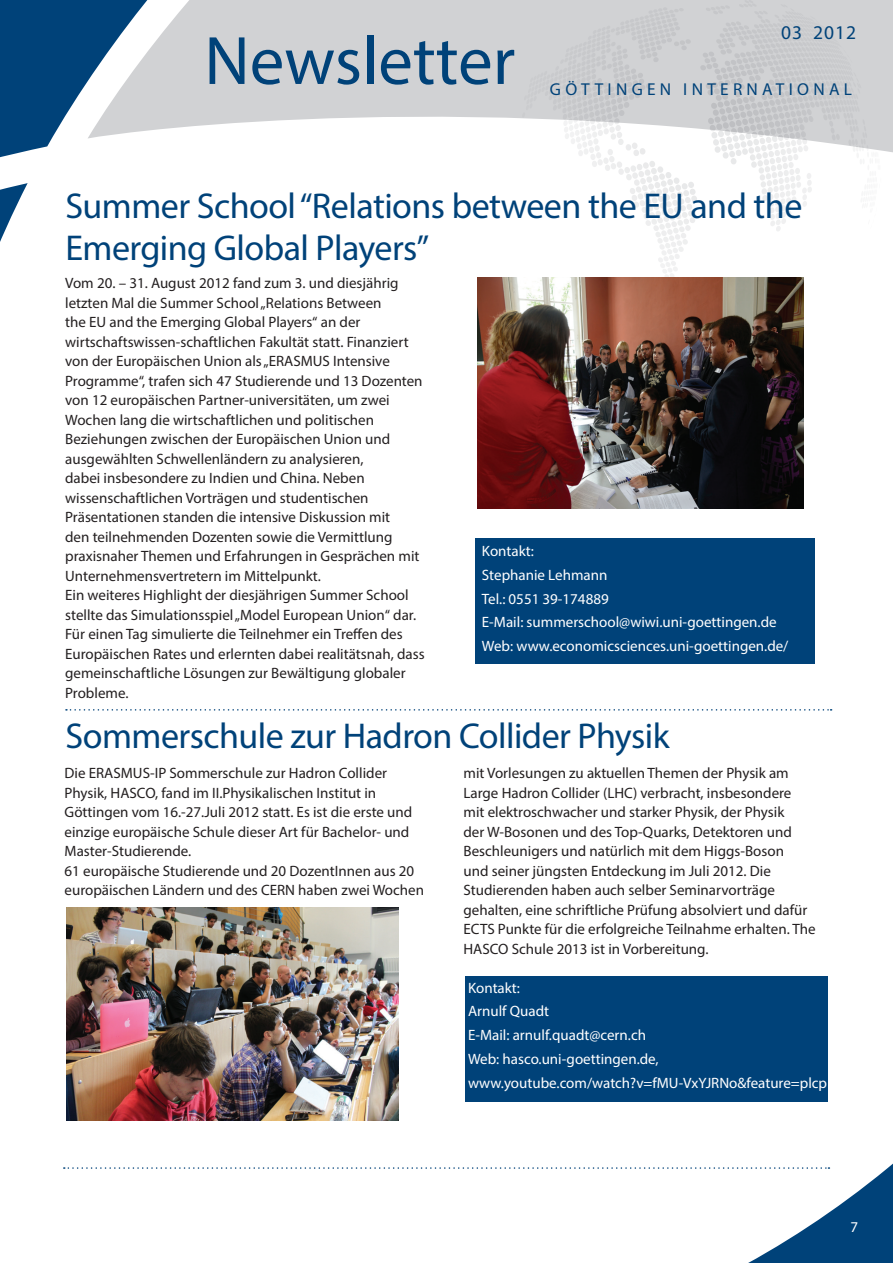
<style>
.page{position:relative;width:893px;height:1263px;background:#fff}
.page>*{position:absolute;margin:0;border:0;box-sizing:border-box;transform-origin:0 0}
.t1{font:69px "Myriad Pro";color:#004279}
.t2{font:36px/42px "Myriad Pro";letter-spacing:-.015em;color:#004279}
.t3{font:19.5px "Myriad Pro";letter-spacing:.05em;color:#004279}
.t4{font:17.25px "Myriad Pro";color:#004279}
.t5{font:15px/19.5px "Myriad Pro";color:#231f20}
.t6{font:15px/23.7px "Myriad Pro";color:#fff}
</style>
<div class="page">
<svg style="left:158px;top:0;width:735px;height:153px;fill:#d1d2d4"></svg>
<svg style="left:0;top:0;width:158px;height:158px"></svg>
<svg style="left:0;top:183px;width:28px;height:59px"></svg>
<svg style="left:522px;top:0;width:359px;height:277px"></svg>
<svg style="left:64px;top:1163px;width:829px;height:100px"></svg>
<div style="left:475px;top:538px;width:339px;height:125px;background:#004279"></div>
<div style="left:465px;top:976px;width:363px;height:125px;background:#004279"></div>
<svg style="left:66px;top:709px;width:766px;height:2px"></svg>
<img style="left:67px;top:908px;width:331px;height:212px">
<img style="left:478px;top:277px;width:326px;height:232px">
<h1 class="t1" style="left:204px;top:18px;width:312px">Newsletter</h1>
<h3 class="t3" style="left:781px;top:21px;width:77px">03 2012</h3>
<p class="t4" style="left:550px;top:78px;width:30px">Göttingen</p>
<p class="t4" style="left:683px;top:78px;width:23px">International</p>
<h2 class="t2" style="left:65px;top:185px;width:738px">Summer School “Relations between the EU and the<br>Emerging Global Players”</h2>
<p class="t5" style="left:65px;top:273px;width:361px">Vom 20. – 31. August 2012 fand zum 3. und diesjährig letzten Mal die Summer School „Relations Between<br>the EU and the Emerging Global Players“ an der wirtschaftswissen-schaftlichen Fakultät statt. Finanziert von der Europäischen Union als „ERASMUS Intensive Programme“, trafen sich 47 Studierende und 13 Dozenten von 12 europäischen Partner-universitäten, um zwei Wochen lang die wirtschaftlichen und politischen Beziehungen zwischen der Europäischen Union und ausgewählten Schwellenländern zu analysieren,<br>dabei insbesondere zu Indien und China. Neben wissenschaftlichen Vorträgen und studentischen Präsentationen standen die intensive Diskussion mit<br>den teilnehmenden Dozenten sowie die Vermittlung praxisnaher Themen und Erfahrungen in Gesprächen mit Unternehmensvertretern im Mittelpunkt.<br>Ein weiteres Highlight der diesjährigen Summer School stellte das Simulationsspiel „Model European Union“ dar.<br>Für einen Tag simulierte die Teilnehmer ein Treffen des Europäischen Rates und erlernten dabei realitätsnah, dass gemeinschaftliche Lösungen zur Bewältigung globaler Probleme.</p>
<p class="t6" style="left:482px;top:539px;width:308px">Kontakt:<br>Stephanie Lehmann<br>Tel.: 0551 39-174889<br>E-Mail: summerschool@wiwi.uni-goettingen.de<br>Web: www.economicsciences.uni-goettingen.de/</p>
<h2 class="t2" style="left:65px;top:714px;width:606px">Sommerschule zur Hadron Collider Physik</h2>
<p class="t5" style="left:65px;top:763px;width:361px">Die ERASMUS-IP Sommerschule zur Hadron Collider Physik, HASCO, fand im II.Physikalischen Institut in Göttingen vom 16.-27.Juli 2012 statt. Es ist die erste und einzige europäische Schule dieser Art für Bachelor- und Master-Studierende.<br>61 europäische Studierende und 20 DozentInnen aus 20 europäischen Ländern und des CERN haben zwei Wochen</p>
<p class="t5" style="left:463px;top:763px;width:354px">mit Vorlesungen zu aktuellen Themen der Physik am Large Hadron Collider (LHC) verbracht, insbesondere mit elektroschwacher und starker Physik, der Physik<br>der W-Bosonen und des Top-Quarks, Detektoren und Beschleunigers und natürlich mit dem Higgs-Boson<br>und seiner jüngsten Entdeckung im Juli 2012. Die Studierenden haben auch selber Seminarvorträge gehalten, eine schriftliche Prüfung absolviert und dafür ECTS Punkte für die erfolgreiche Teilnahme erhalten. The HASCO Schule 2013 ist in Vorbereitung.</p>
<p class="t6" style="left:468px;top:975px;width:361px">Kontakt:<br>Arnulf Quadt<br>E-Mail: arnulf.quadt@cern.ch<br>Web: hasco.uni-goettingen.de, www.youtube.com/watch?v=fMU-VxYJRNo&amp;feature=plcp</p>
<p class="t6" style="left:850px;top:1215px;width:9px">7</p>
</div>
